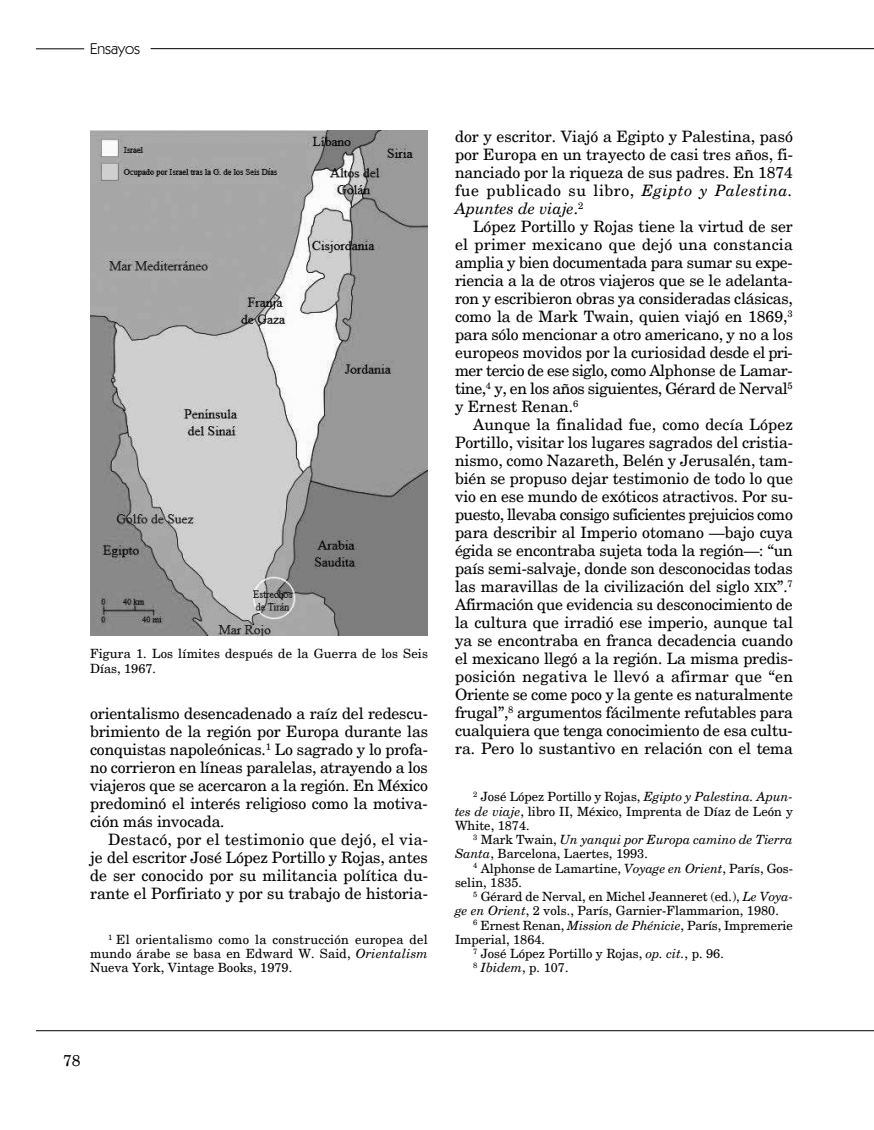
<style>
.page{position:relative;width:874px;height:1130px;background:#fff}
.page>*{position:absolute;margin:0;border:0;box-sizing:border-box;transform-origin:0 0}
.t1{font:15.75px/18px "New Century Schlbk";letter-spacing:-.005em;color:#000;text-align:justify}
.t2{font:15.75px "Kabel IT Cby BT";color:#000}
.t3{font:12.75px/14.2px "New Century Schlbk";color:#000}
.t4{font:italic 12.75px/14.2px "New Century Schlbk";letter-spacing:-.005em;color:#000}
.s1{color:#fff}
.s2{font-style:italic}
.s3{font-family:"New Century Schlbk Roman SC800";font-size:12.6px}
.s4{font-style:normal}
</style>
<div class="page">
<hr style="left:151px;top:48px;width:722px;height:1px;background:#000">
<hr style="left:36px;top:49px;width:48px;height:1px;background:#000">
<hr style="left:36px;top:1030px;width:837px;height:1px;background:#000">
<img style="left:90px;top:131px;width:338px;height:504px">
<p class="t2" style="left:90px;top:38px;width:52px">Ensayos</p>
<p class="t3" style="left:90px;top:647px;width:339px">Figura 1. Los límites después de la Guerra de los Seis<br>Días, 1967.</p>
<p class="t1" style="left:90px;top:705px;width:339px">orientalismo desencadenado a raíz del redescu&shy;brimiento de la región por Europa durante las conquistas napoleónicas.<sup>1</sup> Lo sagrado y lo profa&shy;no corrieron en líneas paralelas, atrayendo a los viajeros que se acercaron a la región. En México predominó el interés religioso como la motiva&shy;ción más invocada. <span class="s1">1</span></p>
<p class="t1" style="left:90px;top:831px;width:339px;text-indent:18px">Destacó, por el testimonio que dejó, el via&shy;je del escritor José López Portillo y Rojas, antes de ser conocido por su militancia política du&shy;rante el Porfiriato y por su trabajo de historia-</p>
<p class="t3" style="left:90px;top:932px;width:339px;text-align:justify;text-indent:18px"><sup>1</sup> El orientalismo como la construcción europea del mundo árabe se basa en Edward W. Said, <span class="s2">Orientalism </span>Nueva York, Vintage Books, 1979.</p>
<p class="t1" style="left:454px;top:128px;width:339px">dor y escritor. Viajó a Egipto y Palestina, pasó por Europa en un trayecto de casi tres años, fi&shy;nanciado por la riqueza de sus padres. En 1874 fue publicado su libro, <span class="s2">Egipto y Palestina.<br>Apuntes de viaje</span>.<sup>2</sup></p>
<p class="t1" style="left:454px;top:218px;width:339px;text-indent:18px">López Portillo y Rojas tiene la virtud de ser el primer mexicano que dejó una constancia amplia y bien documentada para sumar su expe&shy;riencia a la de otros viajeros que se le adelanta&shy;ron y escribieron obras ya consideradas clásicas, como la de Mark Twain, quien viajó en 1869,<sup>3 </sup>para sólo mencionar a otro americano, y no a los europeos movidos por la curiosidad desde el pri&shy;mer tercio de ese siglo, como Alphonse de Lamar&shy;tine,<sup>4</sup> y, en los años siguientes, Gérard de Nerval<sup>5 </sup>y Ernest Renan.<sup>6</sup></p>
<p class="t1" style="left:454px;top:416px;width:339px;text-indent:18px">Aunque la finalidad fue, como decía López Portillo, visitar los lugares sagrados del cristia&shy;nismo, como Nazareth, Belén y Jerusalén, tam&shy;bién se propuso dejar testimonio de todo lo que vio en ese mundo de exóticos atractivos. Por su&shy;puesto, llevaba consigo suficientes prejuicios como para describir al Imperio otomano —bajo cuya égida se encontraba sujeta toda la región—: “un país semi-salvaje, donde son desconocidas todas las maravillas de la civilización del siglo <span class="s3">xix</span>”.<sup>7<br></sup>Afirmación que evidencia su desconocimiento de la cultura que irradió ese imperio, aunque tal ya se encontraba en franca decadencia cuando el mexicano llegó a la región. La misma predis&shy;posición negativa le llevó a afirmar que “en Oriente se come poco y la gente es naturalmente frugal”,<sup>8</sup> argumentos fácilmente refutables para cualquiera que tenga conocimiento de esa cultu&shy;ra. Pero lo sustantivo en relación con el tema</p>
<p class="t3" style="left:454px;top:789px;width:339px;text-align:justify;text-indent:18px"><sup>2</sup> José López Portillo y Rojas, <span class="s2">Egipto y Palestina. Apun&shy;tes de viaje</span>, libro II, México, Imprenta de Díaz de León y White, 1874.</p>
<p class="t4" style="left:454px;top:832px;width:339px;text-indent:18px"><sup>3</sup> <span class="s4">Mark Twain,</span> Un yanqui por Europa camino de Tierra<br>Santa<span class="s4">, Barcelona, Laertes, 1993.</span></p>
<p class="t3" style="left:455px;top:861px;width:339px;text-indent:18px"><sup>4</sup> Alphonse de Lamartine, <span class="s2">Voyage en Orient</span>, París, Gos&shy;selin, 1835.</p>
<p class="t3" style="left:454px;top:889px;width:339px;text-indent:18px"><sup>5</sup> Gérard de Nerval, en Michel Jeanneret (ed.), <span class="s2">Le Voya&shy;ge en Orient</span>, 2 vols., París, Garnier-Flammarion, 1980.</p>
<p class="t3" style="left:472px;top:918px;width:321px"><sup>6</sup> Ernest Renan, <span class="s2">Mission de Phénicie</span>, París, Impremerie</p>
<p class="t3" style="left:455px;top:932px;width:91px">Imperial, 1864.</p>
<p class="t3" style="left:472px;top:946px;width:252px"><sup>7</sup> José López Portillo y Rojas, <span class="s2">op. cit.</span>, p. 96.</p>
<p class="t3" style="left:472px;top:960px;width:97px"><sup>8</sup> <span class="s2">Ibidem</span>, p. 107.</p>
<p class="t1" style="left:63px;top:1051px;width:19px">78</p>
</div>
